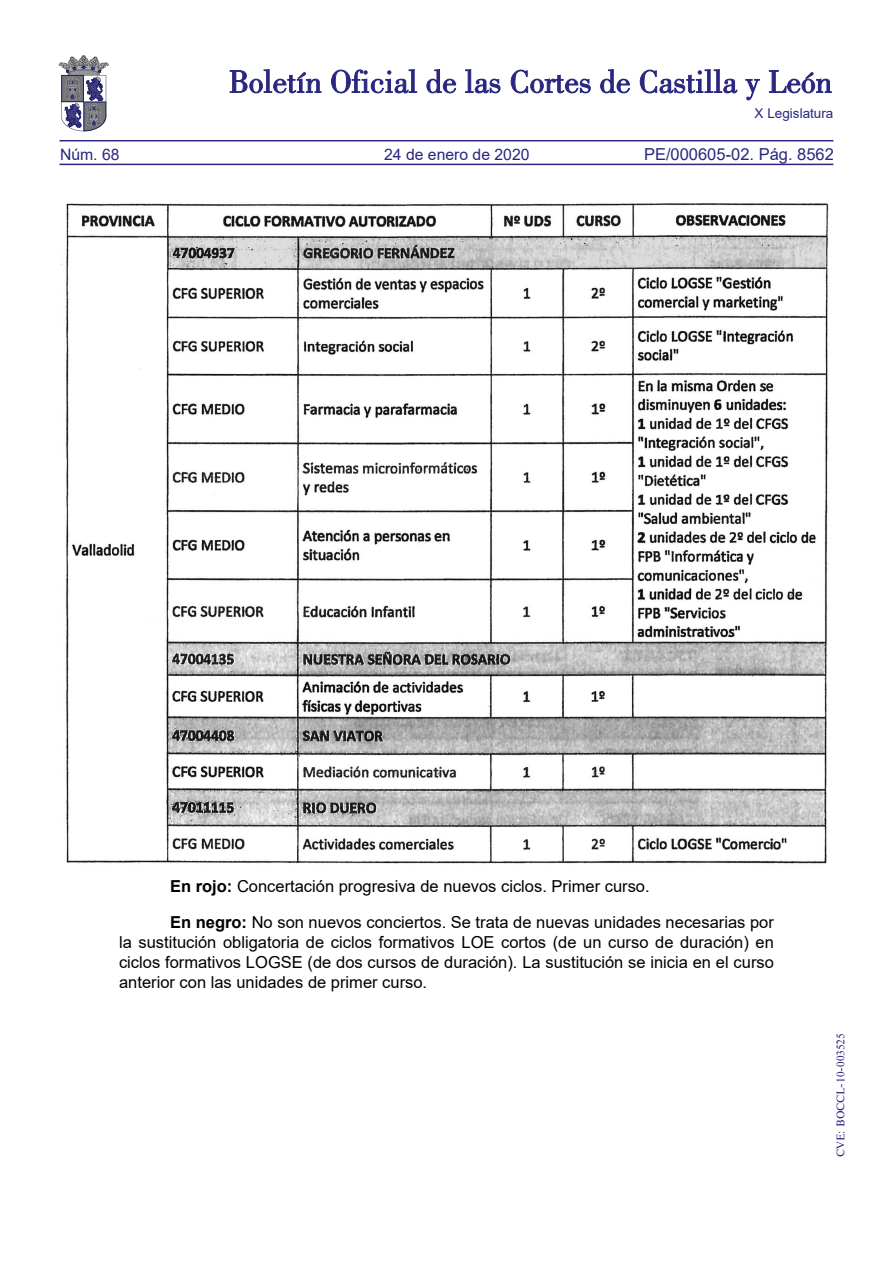
<style>
.page{position:relative;width:893px;height:1263px;background:#fff}
.page>*{position:absolute;margin:0;border:0;box-sizing:border-box;transform-origin:0 0}
.TEXTO_NORMAL{font:16.5px/19.8px "Arial";color:#000;text-align:justify}
.t1{font:16.5px "Arial";color:#292780}
.t2{font:15.75px "Arial";color:#292780}
.t3{font:13.5px "Arial";color:#292780}
.t4{font:10.5px "Times";color:#292780}
.s1{font-weight:700}
</style>
<div class="page">
<hr style="left:60px;top:164px;width:773px;height:1px;background:#292780">
<hr style="left:60px;top:140px;width:773px;height:1px;background:#292780">
<svg style="left:230px;top:69px;width:91px;height:24px"></svg>
<svg style="left:331px;top:69px;width:86px;height:24px"></svg>
<svg style="left:426px;top:69px;width:30px;height:24px"></svg>
<svg style="left:465px;top:69px;width:35px;height:24px"></svg>
<svg style="left:511px;top:70px;width:80px;height:23px"></svg>
<svg style="left:600px;top:69px;width:30px;height:24px"></svg>
<svg style="left:640px;top:69px;width:97px;height:24px"></svg>
<svg style="left:745px;top:79px;width:15px;height:21px"></svg>
<svg style="left:769px;top:70px;width:62px;height:23px"></svg>
<svg style="left:59px;top:55px;width:49px;height:76px"></svg>
<img style="left:60px;top:203px;width:769px;height:661px">
<p class="t3" style="left:755px;top:104px;width:80px">X Legislatura</p>
<p class="t2" style="left:60px;top:143px;width:61px">Núm. 68</p>
<p class="t2" style="left:384px;top:143px;width:147px">24 de enero de 2020</p>
<p class="t1" style="left:644px;top:143px;width:191px">PE/000605-02. Pág. 8562</p>
<p class="TEXTO_NORMAL" style="left:170px;top:876px;width:481px"><span class="s1">En rojo:</span> Concertación progresiva de nuevos ciclos. Primer curso.</p>
<p class="TEXTO_NORMAL" style="left:119px;top:912px;width:656px;text-indent:51px"><span class="s1">En negro:</span> No son nuevos conciertos. Se trata de nuevas unidades necesarias por la sustitución obligatoria de ciclos formativos LOE cortos (de un curso de duración) en ciclos formativos LOGSE (de dos cursos de duración). La sustitución se inicia en el curso anterior con las unidades de primer curso.</p>
<p class="t4" style="left:835px;top:1157px;width:125px;rotate:-90deg">CVE: BOCCL-10-003525</p>
</div>
